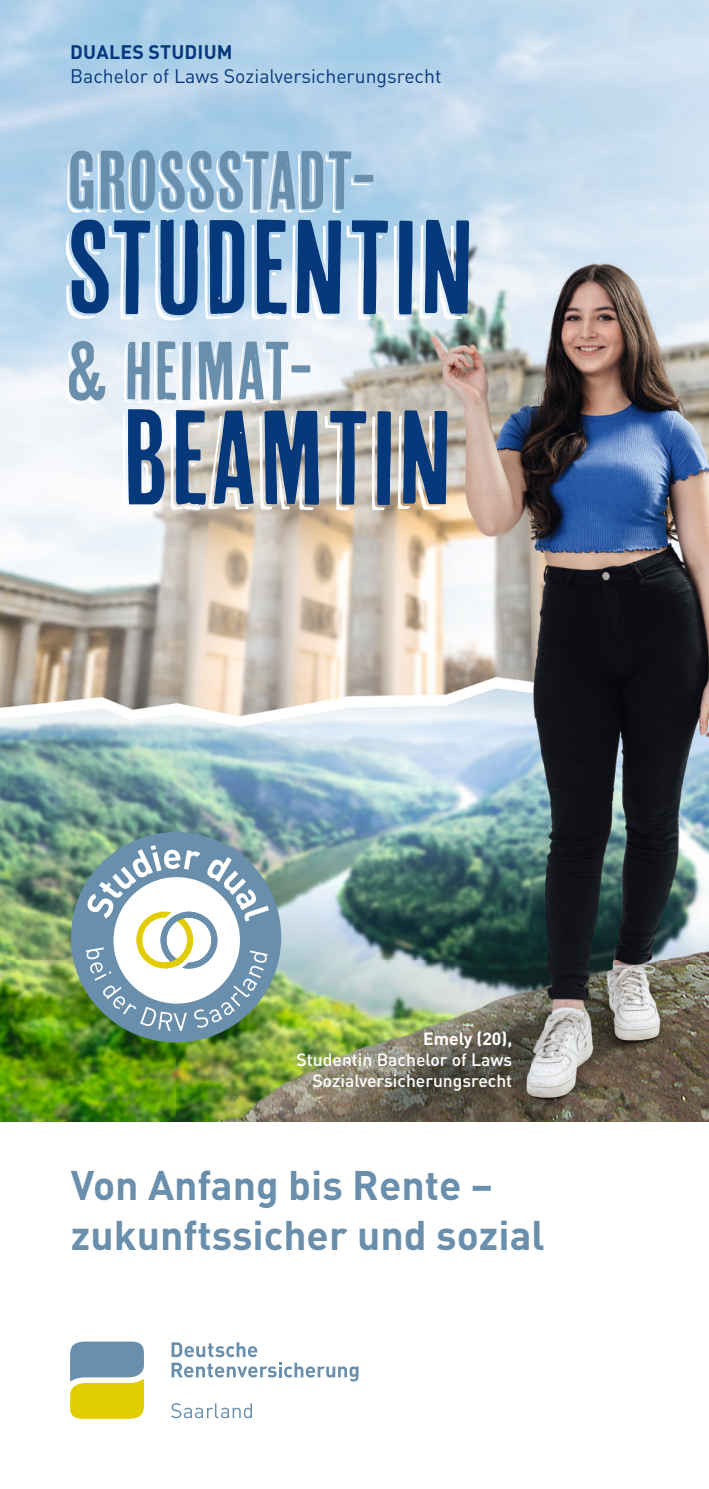
<style>
.page{position:relative;width:709px;height:1489px;background:#fff}
.page>*{position:absolute;margin:0;border:0;box-sizing:border-box;transform-origin:0 0}
.t1{font:133px "Cheap Pine Sans";color:#06387c}
.t2{font:82.5px "Cheap Pine Shadow";color:#fff}
.t3{font:82.5px "Cheap Pine Sans";color:#6a8fad}
.t4{font:700 40.75px/50px "DIN Pro DR Vp";color:#6a8fad}
.t5{font:19.5px "DIN Pro DR Vp";color:#06387c}
.t6{font:700 19.5px "DIN Pro DR Vp";letter-spacing:.01em;color:#06387c}
.t7{font:500 17.5px/21.2px "DIN Pro DR Vp";color:#fff;text-align:right}
.t8{font:700 17.5px "DIN Pro DR Vp";color:#fff}
</style>
<div class="page">
<img style="left:0;top:59px;width:709px;height:1062px">
<svg style="left:70px;top:1341px;width:74px;height:77px;background:#aeb668"></svg>
<svg style="left:171px;top:1342px;width:86px;height:14px"></svg>
<svg style="left:171px;top:1362px;width:187px;height:19px"></svg>
<svg style="left:171px;top:1403px;width:81px;height:14px"></svg>
<div style="left:71px;top:832px;width:210px;height:210px;background:#6a8fad;border-radius:50%"></div>
<svg style="left:86px;top:845px;width:183px;height:185px"></svg>
<p class="t6" style="left:70px;top:39px;width:164px">DUALES STUDIUM</p>
<p class="t5" style="left:70px;top:64px;width:373px">Bachelor of Laws Sozialversicherungsrecht</p>
<h2 class="t2" style="left:67px;top:139px;width:311px">GROSSSTADT-</h2>
<h1 class="t1" style="left:67px;top:195px;width:410px">STUDENTIN</h1>
<h2 class="t3" style="left:67px;top:326px;width:248px">&amp; HEIMAT-</h2>
<h1 class="t1" style="left:122px;top:385px;width:333px">BEAMTIN</h1>
<p class="t8" style="left:423px;top:1026px;width:90px">Emely (20),</p>
<p class="t7" style="left:296px;top:1048px;width:217px">Studentin Bachelor of Laws<br>Sozialversicherungsrecht</p>
<h3 class="t4" style="left:71px;top:1159px;width:475px">Von Anfang bis Rente – zukunftssicher und sozial</h3>
</div>
